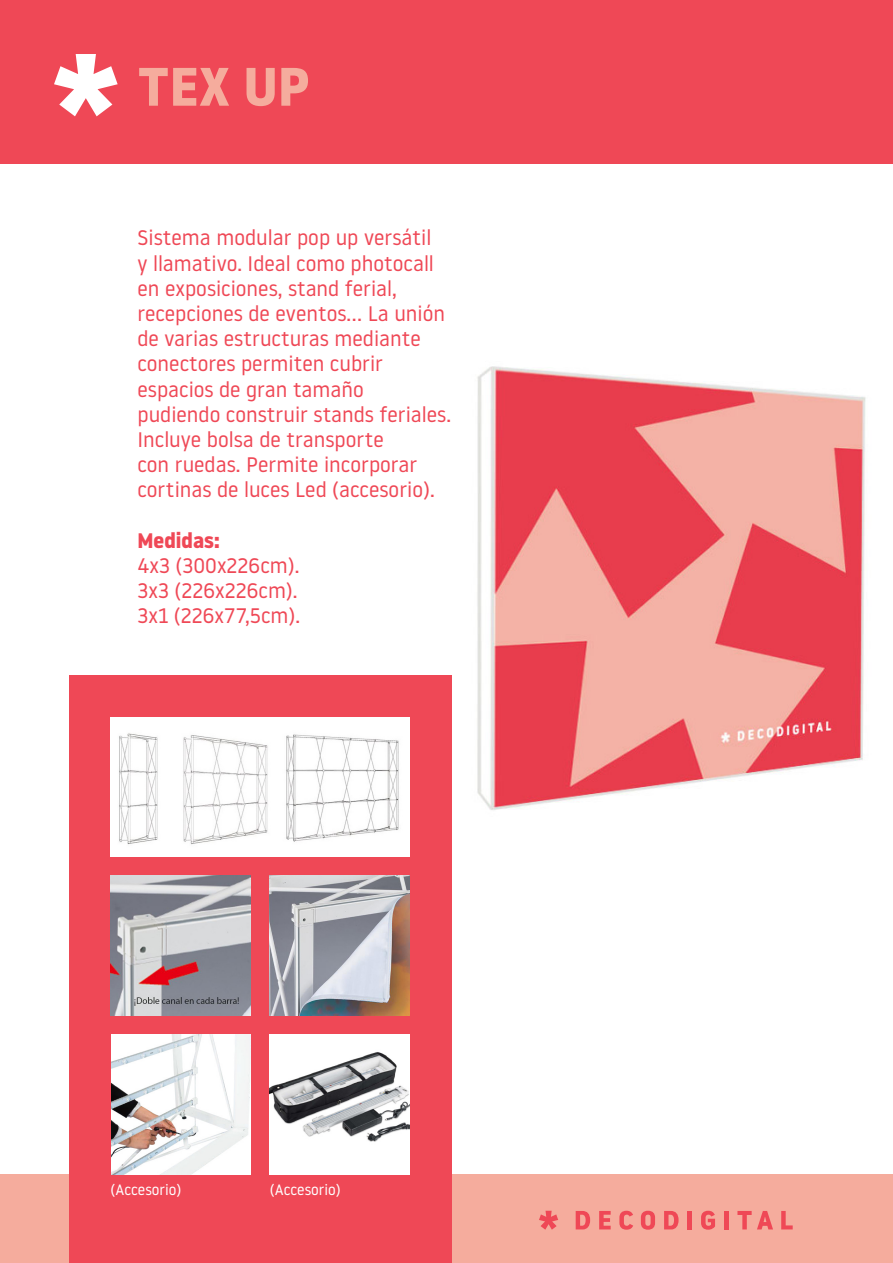
<style>
.page{position:relative;width:893px;height:1263px;background:#fff}
.page>*{position:absolute;margin:0;border:0;box-sizing:border-box;transform-origin:0 0}
.t1{font:700 54px "Noway";color:#f5ac9d}
.t2{font:21px/25.2px "Noway";color:#ef4856}
.t3{font:700 21px "Noway";color:#ef4856}
.t4{font:15px "Noway";color:#fff}
</style>
<div class="page">
<img style="left:477px;top:366px;width:389px;height:444px">
<div style="left:0;top:1174px;width:893px;height:89px;background:#f5ac9d"></div>
<div style="left:69px;top:676px;width:382px;height:587px;background:#ef4856"></div>
<div style="left:0;top:0;width:893px;height:163px;background:#ef4856"></div>
<svg style="left:54px;top:54px;width:64px;height:62px"></svg>
<svg style="left:539px;top:1211px;width:19px;height:19px"></svg>
<svg style="left:576px;top:1211px;width:14px;height:18px"></svg>
<svg style="left:599px;top:1211px;width:12px;height:18px"></svg>
<svg style="left:619px;top:1211px;width:14px;height:19px"></svg>
<svg style="left:641px;top:1211px;width:14px;height:19px"></svg>
<svg style="left:664px;top:1211px;width:15px;height:18px"></svg>
<hr style="left:688px;top:1211px;width:4px;height:18px;background:#ef4856">
<svg style="left:701px;top:1211px;width:14px;height:19px"></svg>
<div style="left:724px;top:1211px;width:5px;height:18px;background:#ef4856"></div>
<svg style="left:737px;top:1211px;width:36px;height:18px"></svg>
<svg style="left:781px;top:1211px;width:12px;height:18px"></svg>
<img style="left:111px;top:717px;width:299px;height:140px">
<img style="left:111px;top:876px;width:139px;height:139px">
<img style="left:111px;top:1034px;width:140px;height:140px">
<img style="left:270px;top:876px;width:140px;height:139px">
<img style="left:270px;top:1034px;width:140px;height:140px">
<hr style="left:892px;top:1174px;width:1px;height:89px;background:#60c4b4">
<hr style="left:892px;top:0;width:1px;height:163px;background:#452a70">
<p class="t1" style="left:137px;top:55px;width:174px">TEX UP</p>
<p class="t2" style="left:137px;top:225px;width:295px">Sistema modular pop up versátil</p>
<p class="t2" style="left:137px;top:250px;width:298px">y llamativo. Ideal como photocall en exposiciones, stand ferial,</p>
<p class="t2" style="left:137px;top:300px;width:309px">recepciones de eventos... La unión de varias estructuras mediante</p>
<p class="t2" style="left:137px;top:351px;width:247px">conectores permiten cubrir</p>
<p class="t2" style="left:137px;top:376px;width:228px">espacios de gran tamaño</p>
<p class="t2" style="left:137px;top:401px;width:315px">pudiendo construir stands feriales.</p>
<p class="t2" style="left:137px;top:426px;width:248px">Incluye bolsa de transporte</p>
<p class="t2" style="left:137px;top:451px;width:281px">con ruedas. Permite incorporar</p>
<p class="t2" style="left:137px;top:477px;width:299px">cortinas de luces Led (accesorio).</p>
<p class="t3" style="left:137px;top:528px;width:84px">Medidas:</p>
<p class="t2" style="left:137px;top:552px;width:163px">4x3 (300x226cm).</p>
<p class="t2" style="left:137px;top:577px;width:162px">3x3 (226x226cm).</p>
<p class="t2" style="left:137px;top:603px;width:164px">3x1 (226x77,5cm).</p>
<p class="t4" style="left:111px;top:1179px;width:72px">(Accesorio)</p>
<p class="t4" style="left:270px;top:1179px;width:72px">(Accesorio)</p>
</div>
